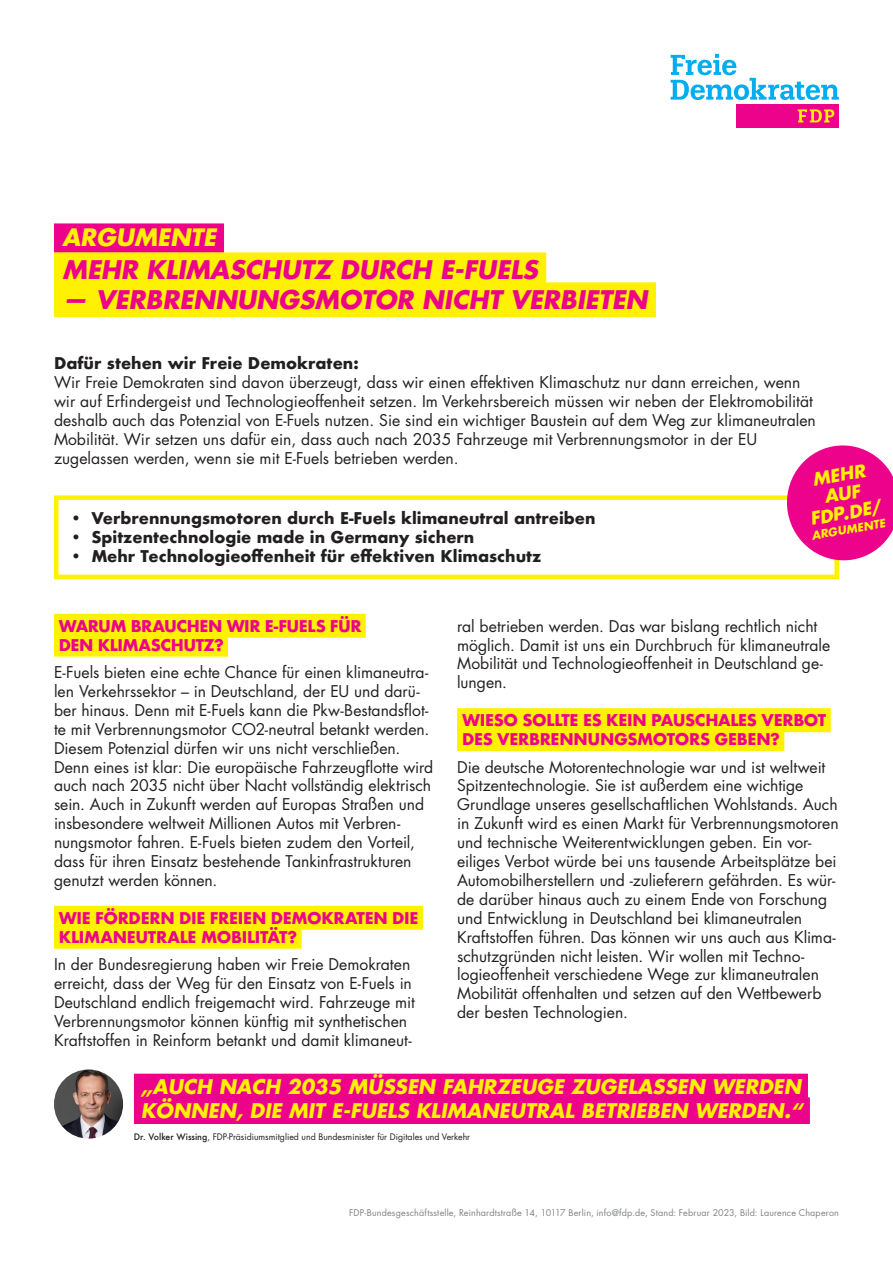
<style>
.page{position:relative;width:893px;height:1263px;background:#fff}
.page>*{position:absolute;margin:0;border:0;box-sizing:border-box;transform-origin:0 0}
.t1{font:italic 700 24.9px "Futura Std";color:#ed028c}
.t2{font:italic 700 23.4px "Futura Std";color:#fff101}
.t3{font:italic 700 19.65px/23.7px "Futura Std";color:#fff101}
.t4{font:italic 700 17.55px/19.2px "Futura LT Pro";color:#fff101;text-align:center}
.t5{font:15.75px/18.9px "Futura LT Pro";color:#231f20}
.t6{font:700 15.75px "Futura";color:#231f20}
.t7{font:700 15.75px/18.9px "Futura";letter-spacing:-.02em;color:#ed028c}
.t8{font:italic 700 11.25px "Futura LT Pro";color:#fff101}
.t9{font:9px "Futura LT Pro";letter-spacing:.02em;color:#808285}
.t10{font:8.7px "Futura LT Pro";color:#231f20}
.s1{font-family:"Futura";font-weight:500}
</style>
<div class="page">
<div style="left:54px;top:223px;width:170px;height:30px;background:#ed028c"></div>
<div style="left:54px;top:252px;width:492px;height:35px;background:#fff101"></div>
<div style="left:54px;top:282px;width:602px;height:35px;background:#fff101"></div>
<svg style="left:671px;top:54px;width:168px;height:46px"></svg>
<div style="left:736px;top:105px;width:103px;height:23px;background:#ed028c"></div>
<svg style="left:798px;top:109px;width:36px;height:13px"></svg>
<div style="left:54px;top:614px;width:312px;height:24px;background:#fff101"></div>
<div style="left:54px;top:633px;width:174px;height:24px;background:#fff101"></div>
<div style="left:54px;top:906px;width:369px;height:24px;background:#fff101"></div>
<div style="left:54px;top:925px;width:248px;height:24px;background:#fff101"></div>
<div style="left:457px;top:708px;width:374px;height:24px;background:#fff101"></div>
<div style="left:457px;top:727px;width:327px;height:24px;background:#fff101"></div>
<div style="left:54px;top:495px;width:785px;height:84px;border:4px solid #fff101"></div>
<svg style="left:782px;top:445px;width:111px;height:120px"></svg>
<div style="left:134px;top:1074px;width:674px;height:26px;background:#ed028c"></div>
<div style="left:134px;top:1097px;width:676px;height:27px;background:#ed028c"></div>
<img style="left:54px;top:1069px;width:69px;height:69px;border-radius:35px">
<h2 class="t2" style="left:62px;top:222px;width:155px">ARGUMENTE</h2>
<h1 class="t1" style="left:63px;top:253px;width:477px">MEHR KLIMASCHUTZ DURCH E-FUELS</h1>
<h1 class="t1" style="left:63px;top:283px;width:586px">— VERBRENNUNGSMOTOR NICHT VERBIETEN</h1>
<p class="t6" style="left:54px;top:352px;width:306px">Dafür stehen wir Freie Demokraten:</p>
<p class="t5" style="left:54px;top:373px;width:763px">Wir Freie Demokraten sind davon überzeugt, dass wir einen effektiven Klimaschutz nur dann erreichen, wenn wir auf Erfindergeist und Technologieoffenheit setzen. Im Verkehrsbereich müssen wir neben der Elektromobilität deshalb auch das Potenzial von E-Fuels nutzen. Sie sind ein wichtiger Baustein auf dem Weg zur klimaneutralen Mobilität. Wir setzen uns dafür ein, dass auch nach 2035 Fahrzeuge mit Verbrennungsmotor in der EU zugelassen werden, wenn sie mit E-Fuels betrieben werden.</p>
<p class="t4" style="left:802px;top:471px;width:73px;rotate:-10deg">MEHR<br>AUF<br>FDP.DE/</p>
<p class="t6" style="left:70px;top:506px;width:527px">• Verbrennungsmotoren durch E-Fuels klimaneutral antreiben</p>
<p class="t6" style="left:70px;top:525px;width:406px">• Spitzentechnologie made in Germany sichern</p>
<p class="t6" style="left:70px;top:544px;width:473px">• Mehr Technologieoffenheit für effektiven Klimaschutz</p>
<p class="t8" style="left:810px;top:527px;width:76px;rotate:-10deg">ARGUMENTE</p>
<p class="t7" style="left:59px;top:616px;width:304px">WARUM BRAUCHEN WIR E-FUELS FÜR<br>DEN KLIMASCHUTZ?</p>
<p class="t5" style="left:54px;top:663px;width:381px">E-Fuels bieten eine echte Chance für einen klimaneutra&shy;len Verkehrssektor – in Deutschland, der EU und darü&shy;ber hinaus. Denn mit E-Fuels kann die Pkw-Bestandsflot&shy;te mit Verbrennungsmotor CO2-neutral betankt werden.<br>Diesem Potenzial dürfen wir uns nicht verschließen.<br>Denn eines ist klar: Die europäische Fahrzeugflotte wird auch nach 2035 nicht über Nacht vollständig elektrisch sein. Auch in Zukunft werden auf Europas Straßen und insbesondere weltweit Millionen Autos mit Verbren&shy;nungsmotor fahren. E-Fuels bieten zudem den Vorteil, dass für ihren Einsatz bestehende Tankinfrastrukturen genutzt werden können.</p>
<p class="t7" style="left:59px;top:908px;width:361px">WIE FÖRDERN DIE FREIEN DEMOKRATEN DIE<br>KLIMANEUTRALE MOBILITÄT?</p>
<p class="t5" style="left:54px;top:955px;width:362px">In der Bundesregierung haben wir Freie Demokraten erreicht, dass der Weg für den Einsatz von E-Fuels in Deutschland endlich freigemacht wird. Fahrzeuge mit Verbrennungsmotor können künftig mit synthetischen Kraftstoffen in Reinform betankt und damit klimaneut-</p>
<p class="t5" style="left:457px;top:616px;width:375px">ral betrieben werden. Das war bislang rechtlich nicht möglich. Damit ist uns ein Durchbruch für klimaneutrale Mobilität und Technologieoffenheit in Deutschland ge&shy;lungen.</p>
<p class="t7" style="left:462px;top:711px;width:366px">WIESO SOLLTE ES KEIN PAUSCHALES VERBOT<br>DES VERBRENNUNGSMOTORS GEBEN?</p>
<p class="t5" style="left:457px;top:757px;width:383px">Die deutsche Motorentechnologie war und ist weltweit Spitzentechnologie. Sie ist außerdem eine wichtige Grundlage unseres gesellschaftlichen Wohlstands. Auch in Zukunft wird es einen Markt für Verbrennungsmotoren und technische Weiterentwicklungen geben. Ein vor&shy;eiliges Verbot würde bei uns tausende Arbeitsplätze bei Automobilherstellern und -zulieferern gefährden. Es wür&shy;de darüber hinaus auch zu einem Ende von Forschung und Entwicklung in Deutschland bei klimaneutralen Kraftstoffen führen. Das können wir uns auch aus Klima&shy;schutzgründen nicht leisten. Wir wollen mit Techno&shy;logieoffenheit verschiedene Wege zur klimaneutralen Mobilität offenhalten und setzen auf den Wettbewerb der besten Technologien.</p>
<p class="t3" style="left:141px;top:1075px;width:664px">„AUCH NACH 2035 MÜSSEN FAHRZEUGE ZUGELASSEN WERDEN<br>KÖNNEN, DIE MIT E-FUELS KLIMANEUTRAL BETRIEBEN WERDEN.“</p>
<p class="t10" style="left:134px;top:1130px;width:338px"><span class="s1">Dr. Volker Wissing</span>, FDP-Präsidiumsmitglied und Bundesminister für Digitales und Verkehr</p>
<p class="t9" style="left:349px;top:1207px;width:491px">FDP-Bundesgeschäftsstelle, Reinhardtstraße 14, 10117 Berlin, info@fdp.de, Stand: Februar 2023, Bild: Laurence Chaperon</p>
</div>
